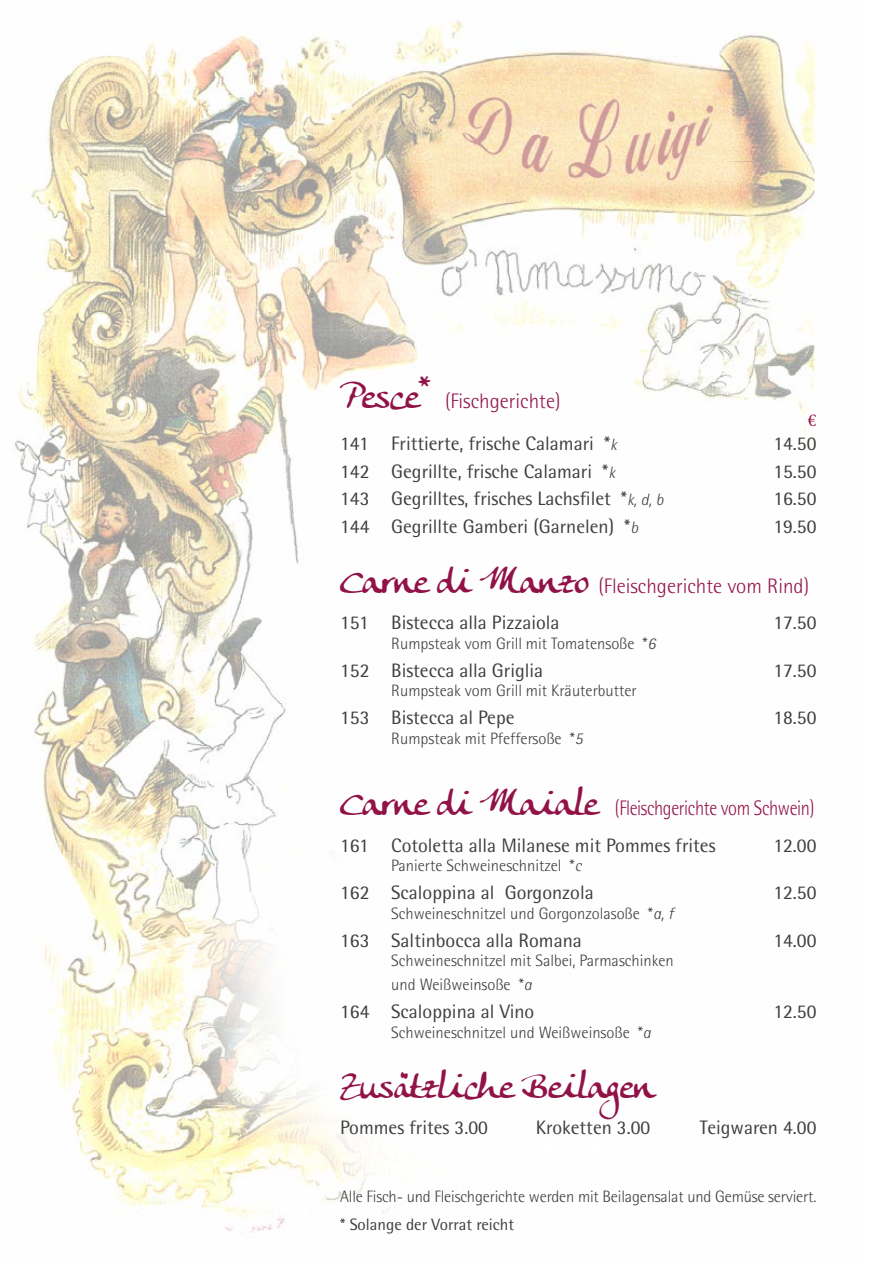
<style>
.page{position:relative;width:893px;height:1263px;background:#fff}
.page>*{position:absolute;margin:0;border:0;box-sizing:border-box;transform-origin:0 0}
.t1{font:36px "Anke Calligraphic FG";color:#911247}
.t2{font:300 21px "Rotis Semi Sans";color:#911247}
.t3{font:300 21px "Rotis Semi Sans";letter-spacing:-.02em;color:#911247;scale:.87 1}
.t4{font:19.5px "Rotis Semi Sans";color:#3e3e3f}
.t5{font:18px "Minion Pro";color:#911247}
.t6{font:300 16.5px/24px "Rotis Semi Sans";color:#3e3e3f}
.t7{font:16.5px "Rotis Semi Sans";color:#3e3e3f}
.s1{font-family:"Anke Calligraphic FG";font-weight:400;font-size:36px}
.s2{font-weight:300;font-style:italic;font-size:16.5px}
.s3{font-style:italic}
</style>
<div class="page">
<img style="left:14px;top:20px;width:801px;height:1212px">
<div style="left:311px;top:644px;width:582px;height:619px;background:#fff"></div>
<div style="left:181px;top:705px;width:615px;height:557px;background:#fff;border-radius:50%"></div>
<p class="t2" style="left:340px;top:389px;width:222px"><span class="s1">Pesce</span><sup>*</sup> (Fischgerichte)</p>
<p class="t5" style="left:808px;top:409px;width:10px">€</p>
<p class="t4" style="left:340px;top:432px;width:278px">141 Frittierte, frische Calamari *<span class="s2">k</span></p>
<p class="t4" style="left:773px;top:432px;width:45px">14.50</p>
<p class="t4" style="left:340px;top:459px;width:276px">142 Gegrillte, frische Calamari *<span class="s2">k</span></p>
<p class="t4" style="left:773px;top:459px;width:45px">15.50</p>
<p class="t4" style="left:340px;top:487px;width:325px">143 Gegrilltes, frisches Lachsfilet *<span class="s2">k, d, b</span></p>
<p class="t4" style="left:773px;top:487px;width:45px">16.50</p>
<p class="t4" style="left:340px;top:515px;width:299px">144 Gegrillte Gamberi (Garnelen) *<span class="s2">b</span></p>
<p class="t4" style="left:773px;top:515px;width:45px">19.50</p>
<p class="t2" style="left:340px;top:574px;width:470px"><span class="s1">Carne di Manzo</span> (Fleischgerichte vom Rind)</p>
<p class="t4" style="left:340px;top:611px;width:221px">151 Bistecca alla Pizzaiola</p>
<p class="t4" style="left:773px;top:611px;width:45px">17.50</p>
<p class="t6" style="left:391px;top:631px;width:266px">Rumpsteak vom Grill mit Tomatensoße *<span class="s3">6</span></p>
<p class="t4" style="left:340px;top:658px;width:205px">152 Bistecca alla Griglia</p>
<p class="t4" style="left:773px;top:658px;width:45px">17.50</p>
<p class="t6" style="left:391px;top:679px;width:247px">Rumpsteak vom Grill mit Kräuterbutter</p>
<p class="t4" style="left:340px;top:706px;width:176px">153 Bistecca al Pepe</p>
<p class="t4" style="left:773px;top:706px;width:45px">18.50</p>
<p class="t6" style="left:391px;top:726px;width:193px">Rumpsteak mit Pfeffersoße *<span class="s3">5</span></p>
<p class="t3" style="left:340px;top:796px;width:547px"><span class="s1">Carne di Maiale</span> (Fleischgerichte vom Schwein)</p>
<p class="t4" style="left:340px;top:833px;width:377px">161 Cotoletta alla Milanese mit Pommes frites</p>
<p class="t4" style="left:773px;top:833px;width:45px">12.00</p>
<p class="t6" style="left:391px;top:854px;width:192px">Panierte Schweineschnitzel *<span class="s3">c</span></p>
<p class="t4" style="left:340px;top:881px;width:255px">162 Scaloppina al Gorgonzola</p>
<p class="t4" style="left:773px;top:881px;width:45px">12.50</p>
<p class="t6" style="left:391px;top:901px;width:284px">Schweineschnitzel und Gorgonzolasoße *<span class="s3">a, f</span></p>
<p class="t4" style="left:340px;top:928px;width:243px">163 Saltinbocca alla Romana</p>
<p class="t4" style="left:773px;top:928px;width:45px">14.00</p>
<p class="t6" style="left:391px;top:949px;width:284px">Schweineschnitzel mit Salbei, Parmaschinken und Weißweinsoße *<span class="s3">a</span></p>
<p class="t4" style="left:340px;top:1000px;width:196px">164 Scaloppina al Vino</p>
<p class="t4" style="left:773px;top:1000px;width:45px">12.50</p>
<p class="t6" style="left:391px;top:1020px;width:261px">Schweineschnitzel und Weißweinsoße *<span class="s3">a</span></p>
<h1 class="t1" style="left:340px;top:1064px;width:315px">Zusätzliche Beilagen</h1>
<p class="t4" style="left:340px;top:1116px;width:149px">Pommes frites 3.00</p>
<p class="t4" style="left:536px;top:1116px;width:116px">Kroketten 3.00</p>
<p class="t4" style="left:700px;top:1116px;width:118px">Teigwaren 4.00</p>
<p class="t6" style="left:340px;top:1184px;width:478px">Alle Fisch- und Fleischgerichte werden mit Beilagensalat und Gemüse serviert.</p>
<p class="t7" style="left:340px;top:1215px;width:175px">* Solange der Vorrat reicht</p>
</div>
